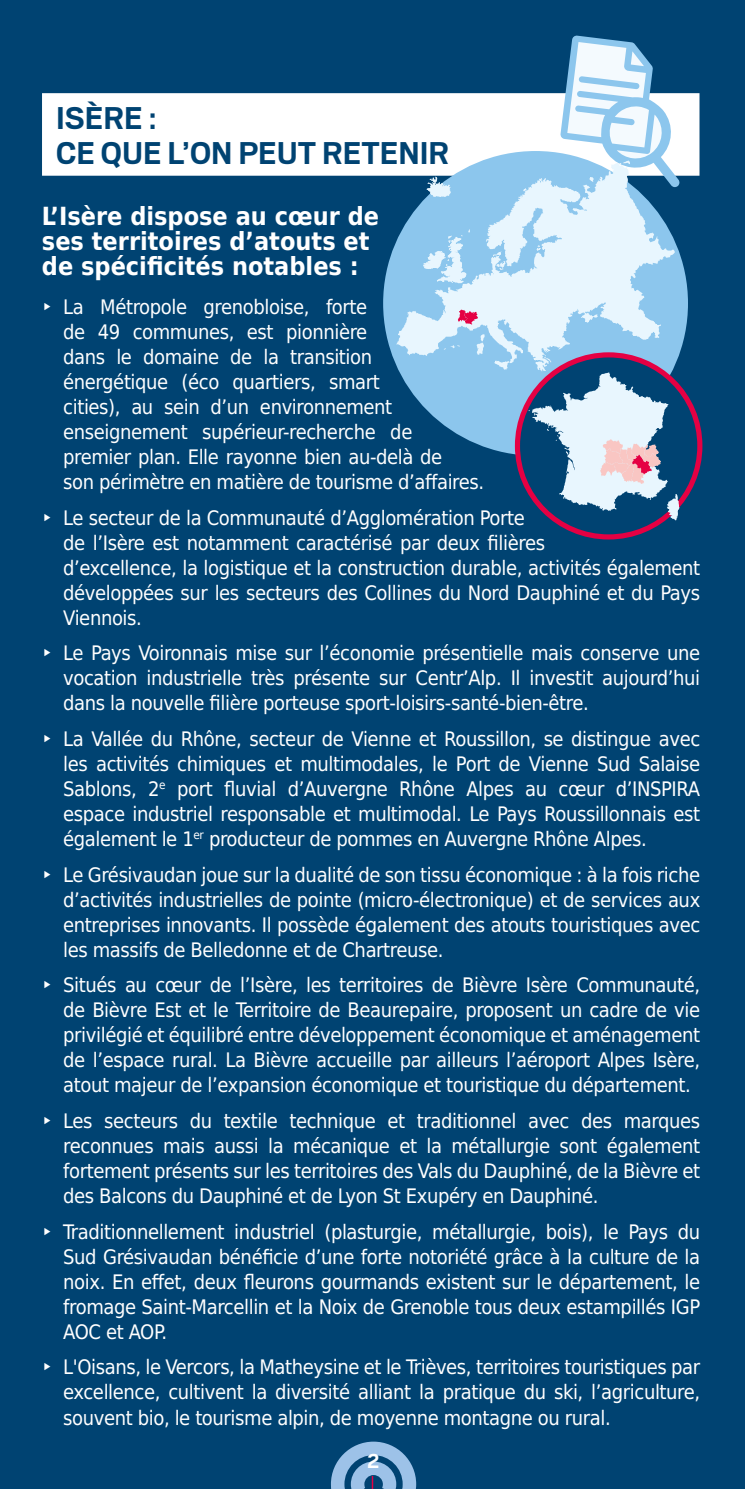
<style>
.page{position:relative;width:745px;height:1489px;background:#fff}
.page>*{position:absolute;margin:0;border:0;box-sizing:border-box;transform-origin:0 0}
.t1{font:700 35px/35px "Scout";color:#004372}
.t2{font:700 25px/25px "DejaVu Sans Condensed";color:#fff}
.t3{font:700 22.5px "Scout";color:#fff}
.t4{font:20px/25px "DejaVu Sans Condensed";letter-spacing:-.02em;color:#fff;text-align:justify}
</style>
<div class="page">
<div style="left:0;top:0;width:744px;height:1488px;background:#004372"></div>
<div style="left:42px;top:93px;width:657px;height:83px;background:#fff"></div>
<div style="left:383px;top:151px;width:304px;height:304px;background:#8cc6ed;border-radius:50%"></div>
<svg style="left:560px;top:35px;width:119px;height:152px"></svg>
<svg style="left:396px;top:163px;width:278px;height:208px"></svg>
<svg style="left:443px;top:307px;width:65px;height:63px"></svg>
<div style="left:516px;top:354px;width:182px;height:181px;background:#004372;border-radius:50%"></div>
<div style="left:514px;top:352px;width:188px;height:187px;border:5px solid #e50043;border-radius:50%"></div>
<svg style="left:527px;top:313px;width:151px;height:207px"></svg>
<svg style="left:331px;top:1441px;width:85px;height:47px"></svg>
<h1 class="t1" style="left:56px;top:99px;width:394px">ISÈRE :<br>CE QUE L’ON PEUT RETENIR</h1>
<p class="t2" style="left:42px;top:203px;width:338px">L’Isère dispose au cœur de ses territoires d’atouts et de spécificités notables :</p>
<p class="t4" style="left:63px;top:294px;width:422px;text-align:left;text-indent:-21px">‣ La Métropole grenobloise, forte<br>de 49 communes, est pionnière<br>dans le domaine de la transition<br>énergétique (éco quartiers, smart<br>cities), au sein d’un environnement enseignement supérieur-recherche de premier plan. Elle rayonne bien au-delà de<br>son périmètre en matière de tourisme d’affaires.</p>
<p class="t4" style="left:63px;top:504px;width:638px;text-align:left;text-indent:-21px">‣ Le secteur de la Communauté d’Agglomération Porte<br>de l’Isère est notamment caractérisé par deux filières<br>d’excellence, la logistique et la construction durable, activités également développées sur les secteurs des Collines du Nord Dauphiné et du Pays Viennois.</p>
<p class="t4" style="left:63px;top:640px;width:638px;text-indent:-21px">‣ Le Pays Voironnais mise sur l’économie présentielle mais conserve une vocation industrielle très présente sur Centr’Alp. Il investit aujourd’hui dans la nouvelle filière porteuse sport-loisirs-santé-bien-être.</p>
<p class="t4" style="left:63px;top:726px;width:638px;text-indent:-21px">‣ La Vallée du Rhône, secteur de Vienne et Roussillon, se distingue avec les activités chimiques et multimodales, le Port de Vienne Sud Salaise Sablons, 2<sup>e</sup> port fluvial d’Auvergne Rhône Alpes au cœur d’INSPIRA espace industriel responsable et multimodal. Le Pays Roussillonnais est également le 1<sup>er</sup> producteur de pommes en Auvergne Rhône Alpes.</p>
<p class="t4" style="left:63px;top:861px;width:638px;text-indent:-21px">‣ Le Grésivaudan joue sur la dualité de son tissu économique : à la fois riche d’activités industrielles de pointe (micro-électronique) et de services aux entreprises innovants. Il possède également des atouts touristiques avec les massifs de Belledonne et de Chartreuse.</p>
<p class="t4" style="left:63px;top:972px;width:638px;text-indent:-21px">‣ Situés au cœur de l’Isère, les territoires de Bièvre Isère Communauté, de Bièvre Est et le Territoire de Beaurepaire, proposent un cadre de vie privilégié et équilibré entre développement économique et aménagement de l’espace rural. La Bièvre accueille par ailleurs l’aéroport Alpes Isère, atout majeur de l’expansion économique et touristique du département.</p>
<p class="t4" style="left:63px;top:1107px;width:638px;text-indent:-21px">‣ Les secteurs du textile technique et traditionnel avec des marques reconnues mais aussi la mécanique et la métallurgie sont également fortement présents sur les territoires des Vals du Dauphiné, de la Bièvre et des Balcons du Dauphiné et de Lyon St Exupéry en Dauphiné.</p>
<p class="t4" style="left:63px;top:1218px;width:638px;text-indent:-21px">‣ Traditionnellement industriel (plasturgie, métallurgie, bois), le Pays du Sud Grésivaudan bénéficie d’une forte notoriété grâce à la culture de la noix. En effet, deux fleurons gourmands existent sur le département, le fromage Saint-Marcellin et la Noix de Grenoble tous deux estampillés IGP AOC et AOP.</p>
<p class="t4" style="left:63px;top:1354px;width:638px;text-indent:-21px">‣ L'Oisans, le Vercors, la Matheysine et le Trièves, territoires touristiques par excellence, cultivent la diversité alliant la pratique du ski, l’agriculture, souvent bio, le tourisme alpin, de moyenne montagne ou rural.</p>
<p class="t3" style="left:367px;top:1446px;width:14px">2</p>
</div>
